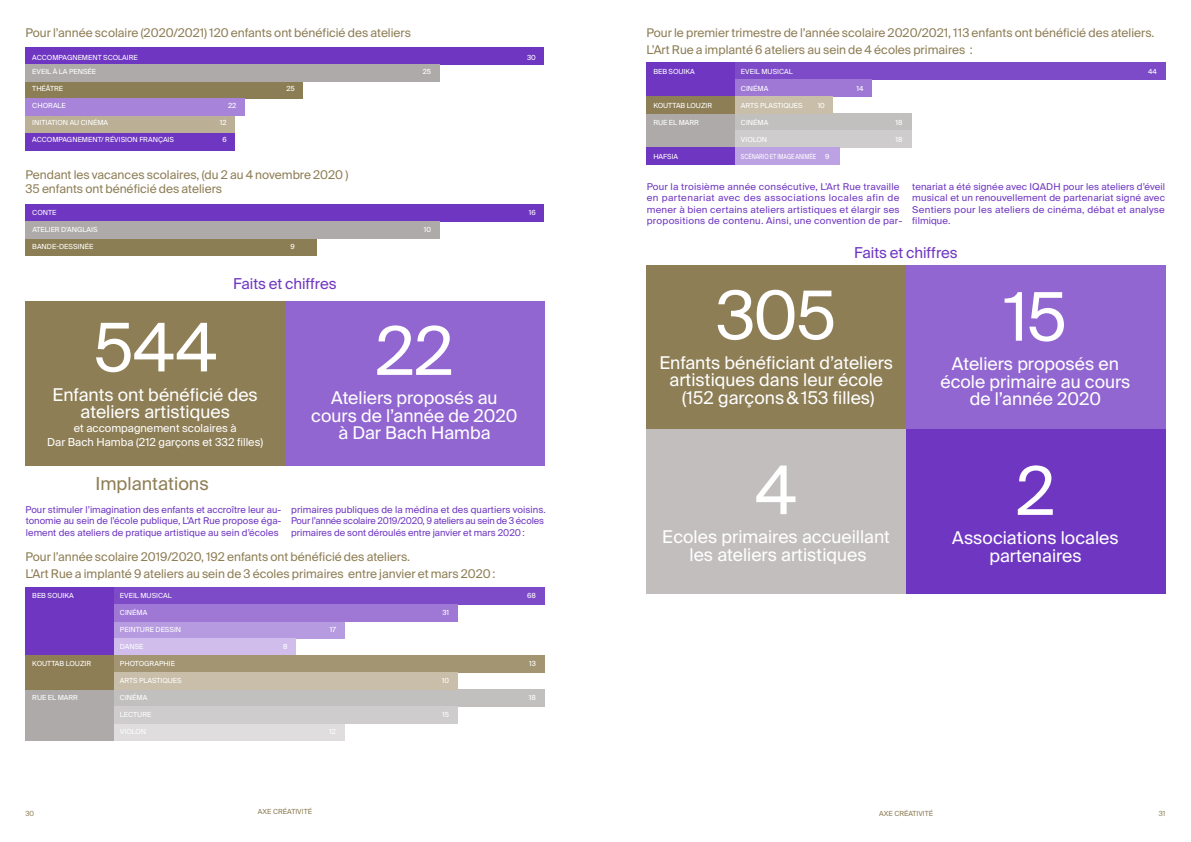
<style>
.page{position:relative;width:1191px;height:842px;background:#fff}
.page>*{position:absolute;margin:0;border:0;box-sizing:border-box;transform-origin:0 0}
.t1{font:67px "Suisse Intl";letter-spacing:-.02em;color:#fff}
.t2{font:18px "Suisse Intl";color:#8e7e55}
.t3{font:17.6px/17.6px "Suisse Intl";color:#fff;text-align:center}
.t4{font:15px "Suisse Intl";color:#6f36c2}
.t5{font:12px/17px "Suisse Intl";color:#8e7e55}
.t6{font:11px/14px "Suisse Intl";color:#fff;text-align:center}
.t7{font:9.4px/11.3px "Suisse Intl";letter-spacing:.015em;color:#6f36c2;text-align:justify}
.t8{font:9.4px/11.3px "Suisse Intl";letter-spacing:.015em;color:#6f36c2;scale:1.04 1}
.t9{font:7px "Suisse Intl";color:#fff}
.t10{font:7px "Suisse Intl";color:#8e7e55}
.t11{font:7px "Suisse Intl";color:#fff;scale:.77 1}
</style>
<div class="page">
<div style="left:26px;top:82px;width:277px;height:17px;background:#8c7e54"></div>
<div style="left:26px;top:99px;width:219px;height:17px;background:#a784da"></div>
<div style="left:26px;top:48px;width:518px;height:17px;background:#6f36c2"></div>
<div style="left:26px;top:116px;width:209px;height:17px;background:#bbb096"></div>
<div style="left:26px;top:133px;width:209px;height:17px;background:#6f36c2"></div>
<div style="left:26px;top:65px;width:414px;height:17px;background:#aeaaaa"></div>
<div style="left:114px;top:621px;width:230px;height:17px;background:#b79be0"></div>
<div style="left:114px;top:723px;width:230px;height:17px;background:#dfdddd"></div>
<div style="left:114px;top:638px;width:182px;height:17px;background:#d0bdeb"></div>
<div style="left:26px;top:587px;width:88px;height:68px;background:#6f36c2"></div>
<div style="left:26px;top:689px;width:88px;height:51px;background:#aeaaaa"></div>
<div style="left:26px;top:655px;width:88px;height:34px;background:#8e7e55"></div>
<div style="left:114px;top:587px;width:430px;height:17px;background:#7d4ac8"></div>
<div style="left:114px;top:689px;width:430px;height:17px;background:#c2bfbf"></div>
<div style="left:114px;top:655px;width:430px;height:17px;background:#a39571"></div>
<div style="left:114px;top:604px;width:343px;height:17px;background:#9f78d6"></div>
<div style="left:114px;top:706px;width:343px;height:17px;background:#cecccc"></div>
<div style="left:114px;top:672px;width:343px;height:17px;background:#c8bea9"></div>
<div style="left:26px;top:238px;width:291px;height:17px;background:#8c7e54"></div>
<div style="left:26px;top:204px;width:518px;height:17px;background:#6f36c2"></div>
<div style="left:26px;top:221px;width:414px;height:17px;background:#aeaaaa"></div>
<div style="left:26px;top:301px;width:259px;height:164px;background:#8e7e55"></div>
<div style="left:285px;top:301px;width:259px;height:164px;background:#9266d1"></div>
<div style="left:646px;top:63px;width:89px;height:34px;background:#6f36c2"></div>
<div style="left:646px;top:114px;width:89px;height:34px;background:#aeaaaa"></div>
<div style="left:646px;top:97px;width:89px;height:17px;background:#8e7e55"></div>
<div style="left:646px;top:148px;width:89px;height:17px;background:#6f36c2"></div>
<div style="left:735px;top:63px;width:430px;height:17px;background:#7d4ac8"></div>
<div style="left:735px;top:114px;width:176px;height:17px;background:#c2bfbf"></div>
<div style="left:735px;top:80px;width:137px;height:17px;background:#9f78d6"></div>
<div style="left:735px;top:131px;width:176px;height:17px;background:#cecccc"></div>
<div style="left:735px;top:97px;width:98px;height:17px;background:#c8bea9"></div>
<div style="left:735px;top:148px;width:104px;height:17px;background:#bda2e3"></div>
<div style="left:646px;top:265px;width:260px;height:164px;background:#8e7e55"></div>
<div style="left:906px;top:265px;width:259px;height:164px;background:#9266d1"></div>
<div style="left:646px;top:429px;width:260px;height:165px;background:#c2bebe"></div>
<div style="left:906px;top:429px;width:259px;height:165px;background:#6f36c2"></div>
<p class="t5" style="left:25px;top:24px;width:387px">Pour l’année scolaire (2020/2021) 120 enfants ont bénéficié des ateliers</p>
<p class="t9" style="left:32px;top:53px;width:107px">ACCOMPAGNEMENT SCOLAIRE</p>
<p class="t9" style="left:527px;top:53px;width:10px">30</p>
<p class="t9" style="left:32px;top:67px;width:65px">EVEIL À LA PENSÉE</p>
<p class="t9" style="left:423px;top:67px;width:10px">25</p>
<p class="t9" style="left:32px;top:84px;width:32px">THÉÂTRE</p>
<p class="t9" style="left:286px;top:84px;width:10px">25</p>
<p class="t9" style="left:32px;top:101px;width:35px">CHORALE</p>
<p class="t9" style="left:228px;top:101px;width:10px">22</p>
<p class="t9" style="left:32px;top:118px;width:77px">INITIATION AU CINÉMA</p>
<p class="t9" style="left:220px;top:118px;width:8px">12</p>
<p class="t9" style="left:32px;top:135px;width:143px">ACCOMPAGNEMENT/ RÉVISION FRANÇAIS</p>
<p class="t9" style="left:222px;top:135px;width:6px">6</p>
<p class="t5" style="left:25px;top:167px;width:324px;line-height:14.2px">Pendant les vacances scolaires, (du 2 au 4 novembre 2020 )<br>35 enfants ont bénéficié des ateliers</p>
<p class="t9" style="left:32px;top:209px;width:26px">CONTE</p>
<p class="t9" style="left:529px;top:209px;width:8px">16</p>
<p class="t9" style="left:32px;top:226px;width:67px">ATELIER D’ANGLAIS</p>
<p class="t9" style="left:424px;top:226px;width:9px">10</p>
<p class="t9" style="left:32px;top:243px;width:63px">BANDE-DESSINÉE</p>
<p class="t9" style="left:290px;top:243px;width:6px">9</p>
<h3 class="t4" style="left:233px;top:275px;width:105px">Faits et chiffres</h3>
<h1 class="t1" style="left:93px;top:309px;width:126px">544</h1>
<h3 class="t3" style="left:53px;top:386px;width:207px">Enfants ont bénéficié des ateliers artistiques</h3>
<p class="t6" style="left:47px;top:422px;width:217px">et accompagnement scolaires à<br>Dar Bach Hamba (212 garçons et 332 filles)</p>
<h1 class="t1" style="left:375px;top:313px;width:80px">22</h1>
<h3 class="t3" style="left:311px;top:389px;width:208px">Ateliers proposés au cours de l’année de 2020 à Dar Bach Hamba</h3>
<h2 class="t2" style="left:95px;top:474px;width:115px">Implantations</h2>
<p class="t7" style="left:26px;top:504px;width:257px">Pour stimuler l’imagination des enfants et accroître leur au&shy;tonomie au sein de l’école publique, L’Art Rue propose éga&shy;lement des ateliers de pratique artistique au sein d’écoles</p>
<p class="t7" style="left:291px;top:504px;width:256px;text-align:left">primaires publiques de la médina et des quartiers voisins.<br>Pour l’année scolaire 2019/2020, 9 ateliers au sein de 3 écoles primaires de sont déroulés entre janvier et mars 2020:</p>
<p class="t5" style="left:25px;top:549px;width:471px">Pour l’année scolaire 2019/2020, 192 enfants ont bénéficié des ateliers.<br>L’Art Rue a implanté 9 ateliers au sein de 3 écoles primaires entre janvier et mars 2020:</p>
<p class="t9" style="left:32px;top:592px;width:43px">BEB SOUIKA</p>
<p class="t9" style="left:120px;top:592px;width:53px">EVEIL MUSICAL</p>
<p class="t9" style="left:527px;top:592px;width:10px">68</p>
<p class="t9" style="left:120px;top:609px;width:29px">CINÉMA</p>
<p class="t9" style="left:442px;top:609px;width:8px">31</p>
<p class="t9" style="left:120px;top:626px;width:63px">PEINTURE DESSIN</p>
<p class="t9" style="left:330px;top:626px;width:8px">17</p>
<p class="t9" style="left:120px;top:643px;width:25px">DANSE</p>
<p class="t9" style="left:283px;top:643px;width:6px">8</p>
<p class="t9" style="left:32px;top:660px;width:60px">KOUTTAB LOUZIR</p>
<p class="t9" style="left:120px;top:660px;width:57px">PHOTOGRAPHIE</p>
<p class="t9" style="left:529px;top:660px;width:8px">13</p>
<p class="t9" style="left:120px;top:677px;width:63px">ARTS PLASTIQUES</p>
<p class="t9" style="left:442px;top:677px;width:9px">10</p>
<p class="t9" style="left:32px;top:694px;width:47px">RUE EL MARR</p>
<p class="t9" style="left:120px;top:694px;width:29px">CINÉMA</p>
<p class="t9" style="left:529px;top:694px;width:9px">18</p>
<p class="t9" style="left:120px;top:711px;width:33px">LECTURE</p>
<p class="t9" style="left:442px;top:711px;width:8px">15</p>
<p class="t9" style="left:120px;top:728px;width:28px">VIOLON</p>
<p class="t9" style="left:329px;top:728px;width:8px">12</p>
<p class="t5" style="left:646px;top:24px;width:509px">Pour le premier trimestre de l’année scolaire 2020/2021, 113 enfants ont bénéficié des ateliers.<br>L’Art Rue a implanté 6 ateliers au sein de 4 écoles primaires :</p>
<p class="t9" style="left:653px;top:67px;width:43px">BEB SOUIKA</p>
<p class="t9" style="left:741px;top:67px;width:53px">EVEIL MUSICAL</p>
<p class="t9" style="left:1148px;top:67px;width:10px">44</p>
<p class="t9" style="left:741px;top:84px;width:29px">CINÉMA</p>
<p class="t9" style="left:856px;top:84px;width:9px">14</p>
<p class="t9" style="left:653px;top:101px;width:60px">KOUTTAB LOUZIR</p>
<p class="t9" style="left:741px;top:101px;width:63px">ARTS PLASTIQUES</p>
<p class="t9" style="left:817px;top:101px;width:9px">10</p>
<p class="t9" style="left:653px;top:118px;width:47px">RUE EL MARR</p>
<p class="t9" style="left:741px;top:118px;width:29px">CINÉMA</p>
<p class="t9" style="left:895px;top:118px;width:9px">18</p>
<p class="t9" style="left:741px;top:135px;width:28px">VIOLON</p>
<p class="t9" style="left:895px;top:135px;width:9px">18</p>
<p class="t9" style="left:653px;top:152px;width:26px">HAFSIA</p>
<p class="t11" style="left:741px;top:152px;width:99px">SCÉNARIO ET IMAGE ANIMÉE</p>
<p class="t9" style="left:825px;top:152px;width:6px">9</p>
<p class="t8" style="left:646px;top:181px;width:247px">Pour la troisième année consécutive, L’Art Rue travaille en partenariat avec des associations locales afin de mener à bien certains ateliers artistiques et élargir ses propositions de contenu. Ainsi, une convention de par-</p>
<p class="t7" style="left:912px;top:181px;width:254px">tenariat a été signée avec IQADH pour les ateliers d’éveil musical et un renouvellement de partenariat signé avec Sentiers pour les ateliers de cinéma, débat et analyse filmique.</p>
<h3 class="t4" style="left:854px;top:244px;width:105px">Faits et chiffres</h3>
<h1 class="t1" style="left:716px;top:277px;width:122px">305</h1>
<h3 class="t3" style="left:659px;top:354px;width:235px">Enfants bénéficiant d’ateliers artistiques dans leur école (152 garçons&amp;153 filles)</h3>
<h1 class="t1" style="left:755px;top:452px;width:43px">4</h1>
<h3 class="t3" style="left:662px;top:529px;width:229px">Ecoles primaires accueillant les ateliers artistiques</h3>
<h1 class="t1" style="left:1003px;top:278px;width:65px">15</h1>
<h3 class="t3" style="left:940px;top:355px;width:192px">Ateliers proposés en école primaire au cours de l’année 2020</h3>
<h1 class="t1" style="left:1015px;top:453px;width:41px">2</h1>
<h3 class="t3" style="left:952px;top:529px;width:168px">Associations locales partenaires</h3>
<p class="t10" style="left:258px;top:807px;width:56px">AXE CRÉATIVITÉ</p>
<p class="t10" style="left:26px;top:810px;width:10px">30</p>
<p class="t10" style="left:879px;top:810px;width:56px">AXE CRÉATIVITÉ</p>
<p class="t10" style="left:1158px;top:810px;width:8px">31</p>
</div>
